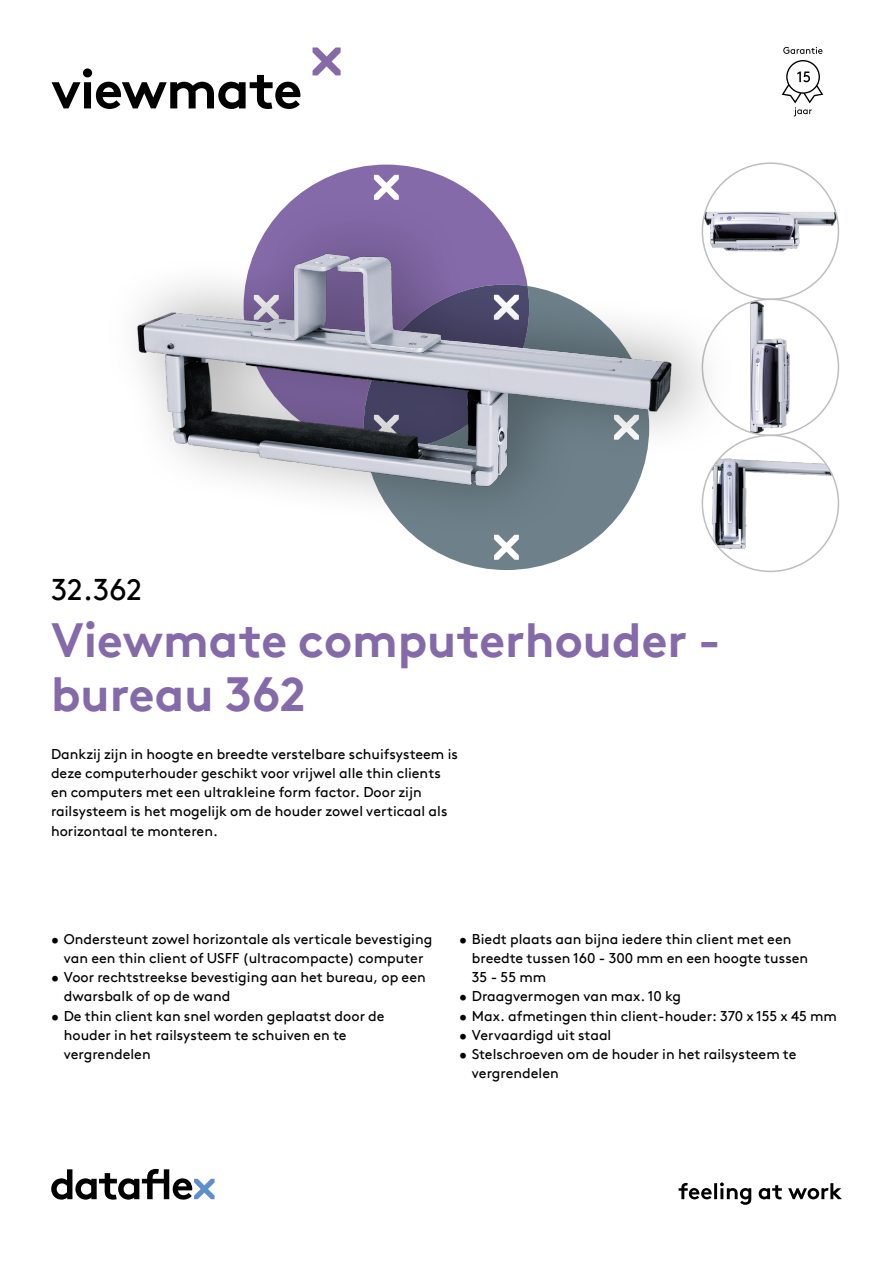
<style>
.page{position:relative;width:893px;height:1263px;background:#fff}
.page>*{position:absolute;margin:0;border:0;box-sizing:border-box;transform-origin:0 0}
.hoofdstuk{font:700 54px "Brown Pro TT";letter-spacing:-.02em;color:#000}
.productnaam{font:700 48px/54px "Brown Pro TT";color:#856aaa}
.productnummer{font:30px "Brown Pro TT";color:#000}
.omschrijving{font:14.25px/19.2px "Brown Pro TT";color:#000}
</style>
<div class="page">
<svg style="left:296px;top:165px;width:181px;height:32px;fill:#846aa9"></svg>
<svg style="left:416px;top:538px;width:180px;height:32px;fill:#6e818a"></svg>
<svg style="left:51px;top:1169px;width:164px;height:30px"></svg>
<svg style="left:679px;top:1182px;width:163px;height:23px"></svg>
<svg style="left:313px;top:47px;width:28px;height:28px"></svg>
<img style="left:740px;top:209px;width:98px;height:44px">
<img style="left:750px;top:301px;width:41px;height:134px">
<img style="left:711px;top:455px;width:127px;height:97px">
<div style="left:99px;top:197px;width:641px;height:341px;background:#000;opacity:.35"></div>
<img style="left:120px;top:243px;width:570px;height:253px">
<svg style="left:783px;top:47px;width:39px;height:7px"></svg>
<svg style="left:782px;top:60px;width:41px;height:56px"></svg>
<p class="hoofdstuk" style="left:51px;top:46px;width:253px">viewmate</p>
<p class="productnummer" style="left:51px;top:566px;width:92px">32.362</p>
<p class="productnaam" style="left:51px;top:608px;width:671px">Viewmate computerhouder - bureau 362</p>
<p class="omschrijving" style="left:51px;top:743px;width:408px">Dankzij zijn in hoogte en breedte verstelbare schuifsysteem is deze computerhouder geschikt voor vrijwel alle thin clients en computers met een ultrakleine form factor. Door zijn railsysteem is het mogelijk om de houder zowel verticaal als horizontaal te monteren.</p>
<p class="omschrijving" style="left:51px;top:928px;width:383px;text-align:center">• Ondersteunt zowel horizontale als verticale bevestiging van een thin client of USFF (ultracompacte) computer</p>
<p class="omschrijving" style="left:64px;top:966px;width:363px;text-indent:-13px">• Voor rechtstreekse bevestiging aan het bureau, op een dwarsbalk of op de wand</p>
<p class="omschrijving" style="left:64px;top:1005px;width:322px;text-indent:-13px">• De thin client kan snel worden geplaatst door de houder in het railsysteem te schuiven en te vergrendelen</p>
<p class="omschrijving" style="left:472px;top:928px;width:338px;text-indent:-13px">• Biedt plaats aan bijna iedere thin client met een breedte tussen 160 - 300 mm en een hoogte tussen<br>35 - 55 mm</p>
<p class="omschrijving" style="left:459px;top:986px;width:224px">• Draagvermogen van max. 10 kg</p>
<p class="omschrijving" style="left:459px;top:1005px;width:379px">• Max. afmetingen thin client-houder: 370 x 155 x 45 mm</p>
<p class="omschrijving" style="left:459px;top:1024px;width:154px">• Vervaardigd uit staal</p>
<p class="omschrijving" style="left:472px;top:1043px;width:326px;text-indent:-13px">• Stelschroeven om de houder in het railsysteem te vergrendelen</p>
</div>
